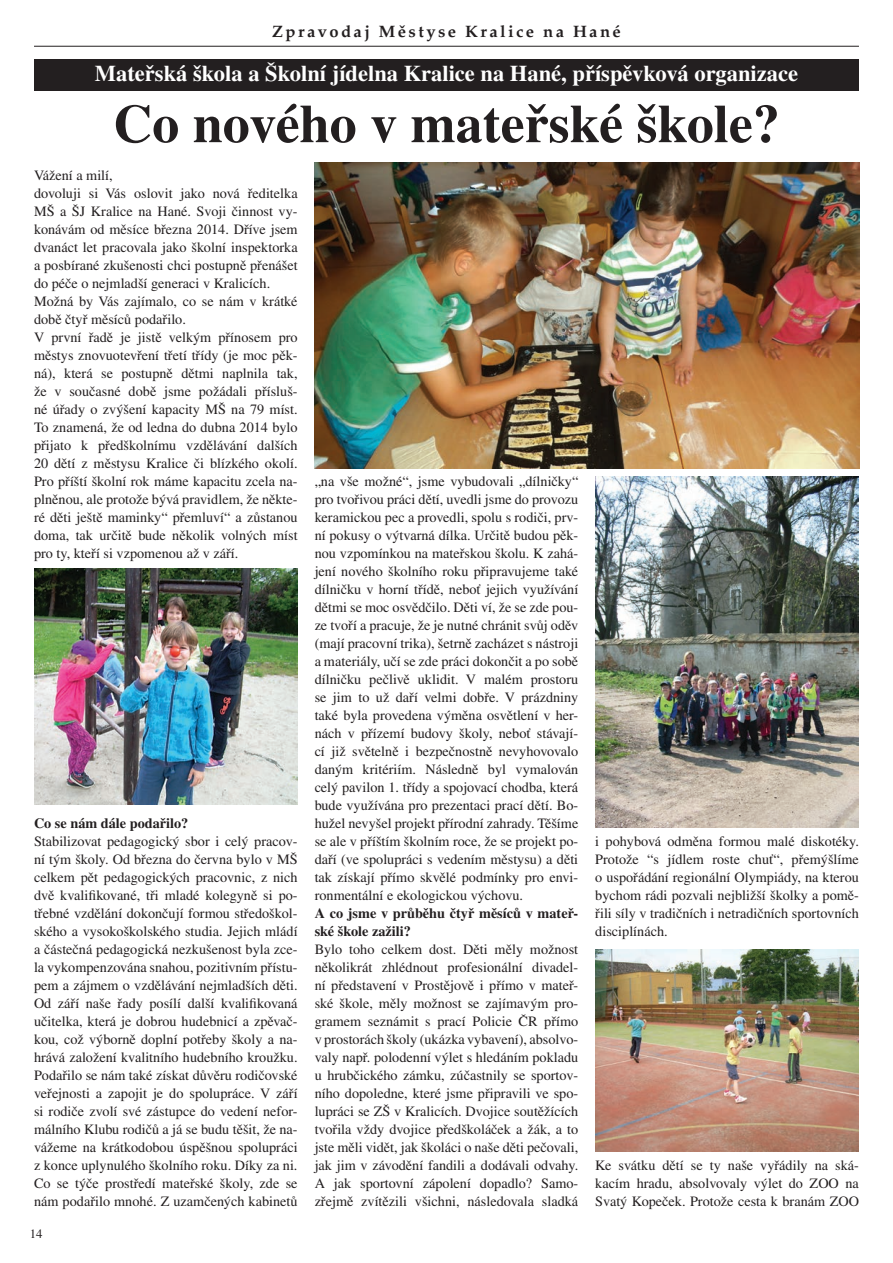
<style>
.page{position:relative;width:893px;height:1263px;background:#fff}
.page>*{position:absolute;margin:0;border:0;box-sizing:border-box;transform-origin:0 0}
.t1{font:700 54px "Times CE";color:#231f20}
.t2{font:700 22.5px "Times CE";color:#fff}
.t3{font:700 16.5px "Palatino CE";letter-spacing:.15em;color:#231f20}
.t4{font:14.25px/18px "Times CE";color:#231f20;text-align:justify}
.t5{font:700 14.25px/18px "Times CE";color:#231f20}
.t6{font:12.75px "Times CE";color:#231f20}
</style>
<div class="page">
<hr style="left:34px;top:46px;width:825px;height:1px;background:#231f20">
<div style="left:34px;top:60px;width:825px;height:31px;background:#231f20"></div>
<img style="left:34px;top:569px;width:264px;height:235px">
<img style="left:315px;top:163px;width:544px;height:306px">
<img style="left:595px;top:476px;width:264px;height:352px">
<img style="left:595px;top:949px;width:264px;height:202px">
<p class="t3" style="left:272px;top:21px;width:350px">Zpravodaj Městyse Kralice na Hané</p>
<h2 class="t2" style="left:95px;top:61px;width:705px">Mateřská škola a Školní jídelna Kralice na Hané, příspěvková organizace</h2>
<h1 class="t1" style="left:113px;top:93px;width:668px">Co nového v mateřské škole?</h1>
<p class="t4" style="left:34px;top:166px;width:265px;text-align:left">Vážení a milí,<br>dovoluji si Vás oslovit jako nová ředitelka MŠ a ŠJ Kralice na Hané. Svoji činnost vy&shy;konávám od měsíce března 2014. Dříve jsem dvanáct let pracovala jako školní inspektorka a posbírané zkušenosti chci postupně přenášet do péče o nejmladší generaci v Kralicích.<br>Možná by Vás zajímalo, co se nám v krátké době čtyř měsíců podařilo.<br>V první řadě je jistě velkým přínosem pro městys znovuotevření třetí třídy (je moc pěk&shy;ná), která se postupně dětmi naplnila tak, že v současné době jsme požádali přísluš&shy;né úřady o zvýšení kapacity MŠ na 79 míst.<br>To znamená, že od ledna do dubna 2014 bylo přijato k předškolnímu vzdělávání dalších 20 dětí z městysu Kralice či blízkého okolí.<br>Pro příští školní rok máme kapacitu zcela na&shy;plněnou, ale protože bývá pravidlem, že někte&shy;ré děti ještě maminky“ přemluví“ a zůstanou doma, tak určitě bude několik volných míst pro ty, kteří si vzpomenou až v září.</p>
<p class="t5" style="left:34px;top:814px;width:156px">Co se nám dále podařilo?</p>
<p class="t4" style="left:34px;top:832px;width:265px">Stabilizovat pedagogický sbor i celý pracov&shy;ní tým školy. Od března do června bylo v MŠ celkem pět pedagogických pracovnic, z nich dvě kvalifikované, tři mladé kolegyně si po&shy;třebné vzdělání dokončují formou středoškol&shy;ského a vysokoškolského studia. Jejich mládí a částečná pedagogická nezkušenost byla zce&shy;la vykompenzována snahou, pozitivním přístu&shy;pem a zájmem o vzdělávání nejmladších děti.<br>Od září naše řady posílí další kvalifikovaná učitelka, která je dobrou hudebnicí a zpěvač&shy;kou, což výborně doplní potřeby školy a na&shy;hrává založení kvalitního hudebního kroužku.<br>Podařilo se nám také získat důvěru rodičovské veřejnosti a zapojit je do spolupráce. V září si rodiče zvolí své zástupce do vedení nefor&shy;málního Klubu rodičů a já se budu těšit, že na&shy;vážeme na krátkodobou úspěšnou spolupráci z konce uplynulého školního roku. Díky za ni.<br>Co se týče prostředí mateřské školy, zde se nám podařilo mnohé. Z uzamčených kabinetů</p>
<p class="t6" style="left:30px;top:1226px;width:14px">14</p>
<p class="t4" style="left:315px;top:472px;width:265px">„na vše možné“, jsme vybudovali „dílničky“ pro tvořivou práci dětí, uvedli jsme do provozu keramickou pec a provedli, spolu s rodiči, prv&shy;ní pokusy o výtvarná dílka. Určitě budou pěk&shy;nou vzpomínkou na mateřskou školu. K zahá&shy;jení nového školního roku připravujeme také dílničku v horní třídě, neboť jejich využívání dětmi se moc osvědčilo. Děti ví, že se zde pou&shy;ze tvoří a pracuje, že je nutné chránit svůj oděv (mají pracovní trika), šetrně zacházet s nástroji a materiály, učí se zde práci dokončit a po sobě dílničku pečlivě uklidit. V malém prostoru se jim to už daří velmi dobře. V prázdniny také byla provedena výměna osvětlení v her&shy;nách v přízemí budovy školy, neboť stávají&shy;cí již světelně i bezpečnostně nevyhovovalo daným kritériím. Následně byl vymalován celý pavilon 1. třídy a spojovací chodba, která bude využívána pro prezentaci prací dětí. Bo&shy;hužel nevyšel projekt přírodní zahrady. Těšíme se ale v příštím školním roce, že se projekt po&shy;daří (ve spolupráci s vedením městysu) a děti tak získají přímo skvělé podmínky pro envi&shy;ronmentální e ekologickou výchovu.</p>
<p class="t5" style="left:315px;top:904px;width:265px">A co jsme v průběhu čtyř měsíců v mateř&shy;ské škole zažili?</p>
<p class="t4" style="left:315px;top:940px;width:265px">Bylo toho celkem dost. Děti měly možnost několikrát zhlédnout profesionální divadel&shy;ní představení v Prostějově i přímo v mateř&shy;ské škole, měly možnost se zajímavým pro&shy;gramem seznámit s prací Policie ČR přímo v prostorách školy (ukázka vybavení), absolvo&shy;valy např. polodenní výlet s hledáním pokladu u hrubčického zámku, zúčastnily se sportov&shy;ního dopoledne, které jsme připravili ve spo&shy;lupráci se ZŠ v Kralicích. Dvojice soutěžících tvořila vždy dvojice předškoláček a žák, a to jste měli vidět, jak školáci o naše děti pečovali, jak jim v závodění fandili a dodávali odvahy.<br>A jak sportovní zápolení dopadlo? Samo&shy;zřejmě zvítězili všichni, následovala sladká</p>
<p class="t4" style="left:595px;top:832px;width:265px">i pohybová odměna formou malé diskotéky.<br>Protože “s jídlem roste chuť“, přemýšlíme o uspořádání regionální Olympiády, na kterou bychom rádi pozvali nejbližší školky a pomě&shy;řili síly v tradičních i netradičních sportovních disciplínách.</p>
<p class="t4" style="left:595px;top:1156px;width:265px">Ke svátku dětí se ty naše vyřádily na ská&shy;kacím hradu, absolvovaly výlet do ZOO na Svatý Kopeček. Protože cesta k branám ZOO</p>
</div>
